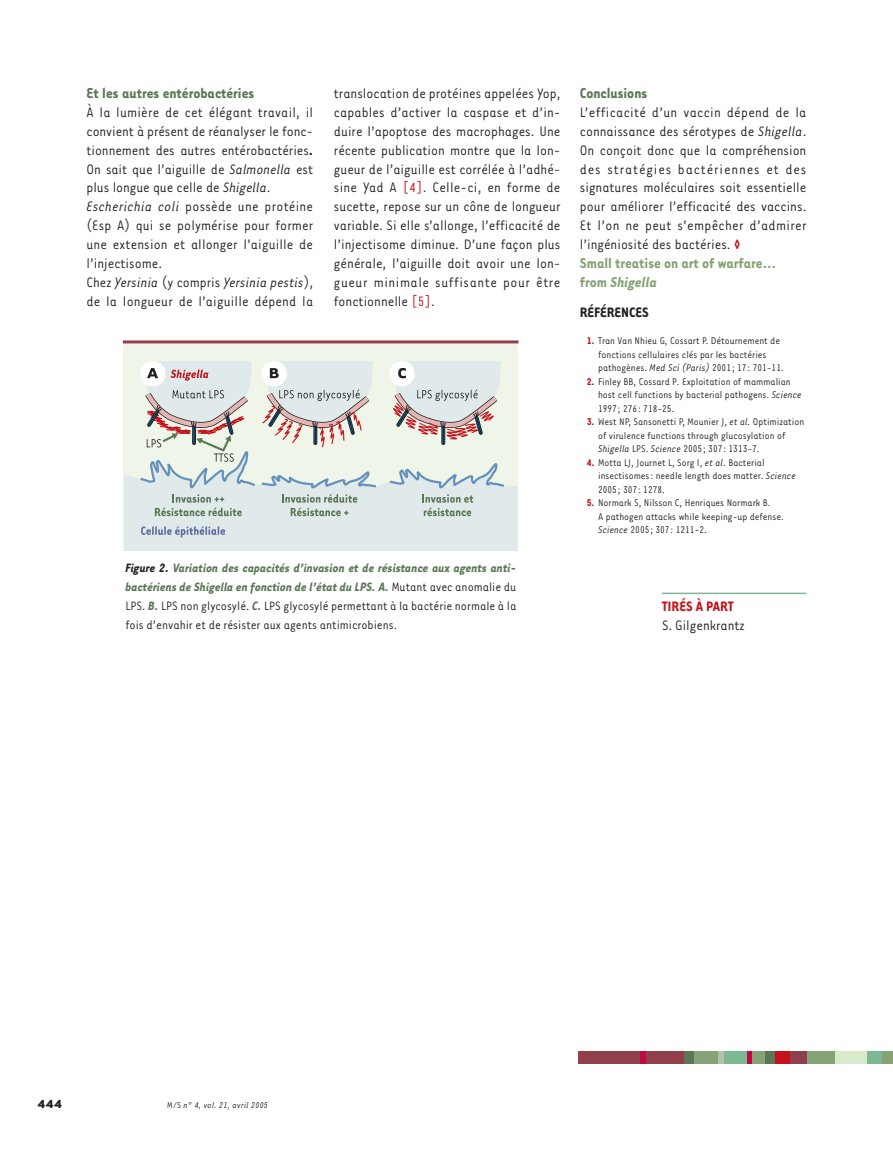
<style>
.page{position:relative;width:893px;height:1149px;background:#fff}
.page>*{position:absolute;margin:0;border:0;box-sizing:border-box;transform-origin:0 0}
.t1{font:700 16.5px/18.9px "Tarzana Narrow";color:#86a375}
.t2{font:700 16.5px "Tarzana Narrow";color:#5a7755}
.t3{font:15.75px/18.9px "Tarzana Narrow";letter-spacing:.005em;color:#231f20;text-align:justify}
.t4{font:700 15.75px "Tarzana Narrow";color:#231f20}
.t5{font:700 15.75px "Tarzana Narrow";color:#c4121a}
.t6{font:13.95px/18.9px "Tarzana Narrow";color:#231f20;text-align:justify}
.t7{font:700 13.5px "Tarzana Wide";color:#231f20}
.t8{font:11.25px/13.5px "Tarzana Narrow";color:#231f20}
.t9{font:italic 9.75px "Tarzana Narrow";letter-spacing:.02em;color:#231f20}
.s1{font-weight:700}
.s2{font-style:italic}
.s3{color:#c4121a}
.s4{font-weight:700;color:#c4121a}
.s5{font-weight:700;font-style:italic}
.s6{font-weight:700;font-style:italic;color:#5a7755}
.s7{font-style:normal}
</style>
<div class="page">
<hr style="left:662px;top:592px;width:144px;height:2px;background:#7db894">
<div style="left:124px;top:343px;width:394px;height:207px;background:#eff6e9"></div>
<svg style="left:124px;top:361px;width:394px;height:189px"></svg>
<hr style="left:123px;top:340px;width:396px;height:3px;background:#913f4b">
<div style="left:578px;top:1050px;width:106px;height:13px;background:#913f4b"></div>
<div style="left:684px;top:1050px;width:13px;height:13px;background:#5a7755"></div>
<div style="left:764px;top:1050px;width:11px;height:13px;background:#5a7755"></div>
<div style="left:695px;top:1050px;width:23px;height:13px;background:#86a375"></div>
<div style="left:721px;top:1050px;width:26px;height:13px;background:#7db894"></div>
<div style="left:867px;top:1050px;width:16px;height:13px;background:#7db894"></div>
<div style="left:750px;top:1050px;width:15px;height:13px;background:#86a375"></div>
<div style="left:882px;top:1050px;width:11px;height:13px;background:#86a375"></div>
<div style="left:805px;top:1050px;width:31px;height:13px;background:#86a375"></div>
<div style="left:836px;top:1050px;width:31px;height:13px;background:#d9eaca"></div>
<div style="left:718px;top:1050px;width:5px;height:13px;background:#b3c3aa"></div>
<div style="left:640px;top:1050px;width:6px;height:13px;background:#c40941"></div>
<div style="left:747px;top:1050px;width:5px;height:13px;background:#c40941"></div>
<div style="left:775px;top:1050px;width:21px;height:13px;background:#c4121a"></div>
<div style="left:790px;top:1050px;width:16px;height:13px;background:#913f4b"></div>
<p class="t2" style="left:87px;top:82px;width:169px">Et les autres entérobactéries</p>
<p class="t3" style="left:87px;top:102px;width:228px;text-align:left">À la lumière de cet élégant travail, il convient à présent de réanalyser le fonc&shy;tionnement des autres entérobactéries<span class="s1">.<br></span>On sait que l’aiguille de <span class="s2">Salmonella</span> est plus longue que celle de <span class="s2">Shigella</span>.<br><span class="s2">Escherichia coli</span> possède une protéine (Esp A) qui se polymérise pour former une extension et allonger l’aiguille de l’injectisome.<br>Chez <span class="s2">Yersinia</span> (y compris <span class="s2">Yersinia pestis</span>), de la longueur de l’aiguille dépend la</p>
<p class="t3" style="left:334px;top:83px;width:228px">translocation de protéines appelées Yop, capables d’activer la caspase et d’in&shy;duire l’apoptose des macrophages. Une récente publication montre que la lon&shy;gueur de l’aiguille est corrélée à l’adhé&shy;sine Yad A <span class="s3">[4]</span>. Celle-ci, en forme de sucette, repose sur un cône de longueur variable. Si elle s’allonge, l’efficacité de l’injectisome diminue. D’une façon plus générale, l’aiguille doit avoir une lon&shy;gueur minimale suffisante pour être fonctionnelle <span class="s3">[5]</span>.</p>
<p class="t2" style="left:580px;top:82px;width:69px">Conclusions</p>
<p class="t3" style="left:580px;top:102px;width:228px">L’efficacité d’un vaccin dépend de la connaissance des sérotypes de <span class="s2">Shigella</span>.<br>On conçoit donc que la compréhension des stratégies bactériennes et des signatures moléculaires soit essentielle pour améliorer l’efficacité des vaccins.<br>Et l’on ne peut s’empêcher d’admirer l’ingéniosité des bactéries. <span class="s4">◊</span></p>
<p class="t1" style="left:580px;top:253px;width:198px">Small treatise on art of warfare... from <span class="s2">Shigella</span></p>
<p class="t4" style="left:580px;top:302px;width:70px">RÉFÉRENCES</p>
<p class="t8" style="left:598px;top:333px;width:187px;text-indent:-11px"><span class="s4">1.</span> Tran Van Nhieu G, Cossart P. Détournement de fonctions cellulaires clés par les bactéries pathogènes. <span class="s2">Med Sci (Paris)</span> 2001; 17: 701-11.</p>
<p class="t8" style="left:598px;top:374px;width:205px;text-indent:-11px"><span class="s4">2.</span> Finley BB, Cossard P<span class="s2">.</span> Exploitation of mammalian host cell functions by bacterial pathogens. <span class="s2">Science<br></span>1997; 276: 718-25.</p>
<p class="t8" style="left:598px;top:414px;width:208px;text-indent:-11px"><span class="s4">3.</span> West NP, Sansonetti P, Mounier J, <span class="s2">et al.</span> Optimization of virulence functions through glucosylation of<br><span class="s2">Shigella</span> LPS. <span class="s2">Science</span> 2005; 307: 1313-7.</p>
<p class="t8" style="left:598px;top:455px;width:199px;text-indent:-11px"><span class="s4">4.</span> Motta LJ, Journet L, Sorg I, <span class="s2">et al</span>. Bacterial insectisomes: needle length does matter. <span class="s2">Science<br></span>2005; 307: 1278.</p>
<p class="t8" style="left:598px;top:495px;width:187px;text-indent:-11px"><span class="s4">5.</span> Normark S, Nilsson C, Henriques Normark B.<br>A pathogen attacks while keeping-up defense.<br><span class="s2">Science</span> 2005; 307: 1211-2.</p>
<p class="t6" style="left:125px;top:558px;width:393px"><span class="s5">Figure 2.</span> <span class="s6">Variation des capacités d’invasion et de résistance aux agents anti&shy;bactériens de Shigella en fonction de l’état du LPS. A.</span> Mutant avec anomalie du LPS. <span class="s6">B.</span> LPS non glycosylé. <span class="s6">C.</span> LPS glycosylé permettant à la bactérie normale à la fois d’envahir et de résister aux agents antimicrobiens.</p>
<p class="t5" style="left:662px;top:596px;width:73px">TIRÉS À PART</p>
<p class="t3" style="left:662px;top:615px;width:84px">S. Gilgenkrantz</p>
<p class="t7" style="left:38px;top:1095px;width:26px">444</p>
<p class="t9" style="left:167px;top:1098px;width:102px"><span class="s7">M/S</span> n° 4, vol. 21, avril 2005</p>
</div>
